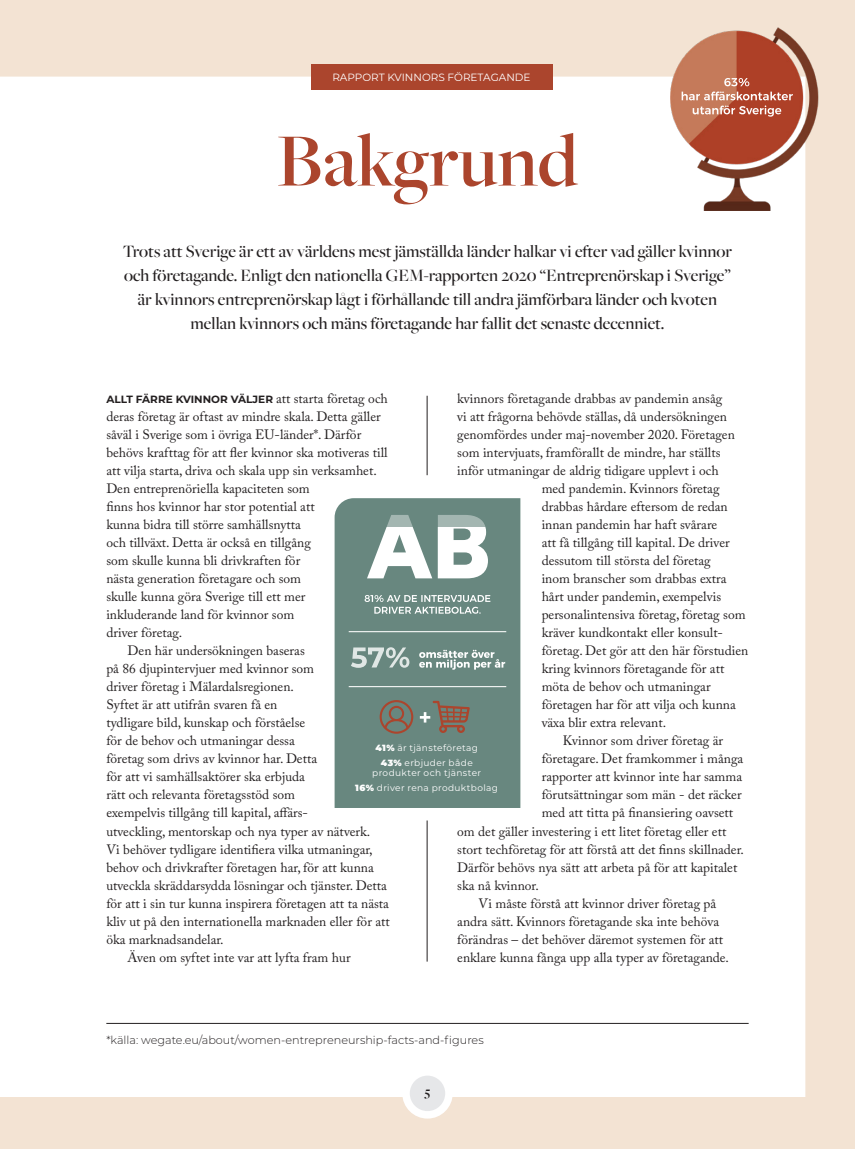
<style>
.page{position:relative;width:855px;height:1149px;background:#fff}
.page>*{position:absolute;margin:0;border:0;box-sizing:border-box;transform-origin:0 0}
.Rubrik_1{font:600 78px "Freight Big Pro";color:#ab452d}
.Ingress{font:500 18px/24px "Freight Big Pro";color:#231f20;text-align:center}
.Indrag{font:13.5px/18px "Adobe Caslon Pro";color:#231f20}
.Brödtext{font:13.5px/18px "Adobe Caslon Pro";color:#231f20}
.t1{font:700 13.5px "Freight Big Pro";color:#231f20}
.Brödtext-2{font:300 11.25px "Montserrat";color:#231f20}
.Brödtext-3{font:700 10.5px "Montserrat";color:#231f20}
.t2{font:10.5px "Montserrat";color:#fff}
.Citat{font:9px/10.5px "Montserrat";letter-spacing:.04em;color:#fff;text-align:center}
.s1{font-family:"Adobe Caslon Pro";font-weight:400;font-size:13.5px}
.s2{font-weight:900}
</style>
<div class="page">
<div style="left:0;top:0;width:855px;height:1148px;background:#f3e3d3"></div>
<div style="left:0;top:77px;width:805px;height:1019px;background:#fff"></div>
<hr style="left:427px;top:395px;width:1px;height:80px;background:#231f20">
<hr style="left:427px;top:820px;width:1px;height:141px;background:#231f20">
<div style="left:406px;top:1071px;width:43px;height:43px;background:#e6e7e9;border-radius:50%"></div>
<div style="left:402px;top:1067px;width:51px;height:51px;border:8px solid #fff;border-radius:50%"></div>
<div style="left:311px;top:64px;width:241px;height:25px;background:#ab452d"></div>
<hr style="left:106px;top:1022px;width:642px;height:1px;background:#231f20">
<img style="left:670px;top:27px;width:149px;height:183px">
<svg style="left:681px;top:78px;width:112px;height:39px;background:#c4765e"></svg>
<div style="left:334px;top:498px;width:186px;height:309px;background:#68877f"></div>
<svg style="left:367px;top:514px;width:121px;height:64px;background:#b9c7c4"></svg>
<hr style="left:349px;top:631px;width:157px;height:1px;background:#fff">
<hr style="left:349px;top:686px;width:157px;height:1px;background:#fff">
<svg style="left:419px;top:649px;width:86px;height:20px;background:#97aca6"></svg>
<svg style="left:364px;top:594px;width:126px;height:19px;background:#8fa6a0"></svg>
<svg style="left:379px;top:699px;width:34px;height:34px"></svg>
<svg style="left:420px;top:700px;width:50px;height:32px;background:#7e786c"></svg>
<svg style="left:351px;top:647px;width:58px;height:20px"></svg>
<p class="t2" style="left:332px;top:70px;width:200px">RAPPORT KVINNORS FÖRETAGANDE</p>
<p class="Rubrik_1" style="left:276px;top:109px;width:303px">Bakgrund</p>
<p class="Ingress" style="left:123px;top:239px;width:610px">Trots att Sverige är ett av världens mest jämställda länder halkar vi efter vad gäller kvinnor och företagande. Enligt den nationella GEM-rapporten 2020 “Entreprenörskap i Sverige” är kvinnors entreprenörskap lågt i förhållande till andra jämförbara länder och kvoten mellan kvinnors och mäns företagande har fallit det senaste decenniet.</p>
<p class="Brödtext-3" style="left:106px;top:392px;width:283px">ALLT FÄRRE KVINNOR VÄLJER <span class="s1">att starta företag och</span></p>
<p class="Brödtext" style="left:106px;top:407px;width:283px">deras företag är oftast av mindre skala. Detta gäller såväl i Sverige som i övriga EU-länder*. Därför behövs krafttag för att fler kvinnor ska motiveras till att vilja starta, driva och skala upp sin verksamhet.<br>Den entreprenöriella kapaciteten som<br>finns hos kvinnor har stor potential att<br>kunna bidra till större samhällsnytta<br>och tillväxt. Detta är också en tillgång<br>som skulle kunna bli drivkraften för<br>nästa generation företagare och som<br>skulle kunna göra Sverige till ett mer<br>inkluderande land för kvinnor som<br>driver företag.</p>
<p class="Indrag" style="left:106px;top:641px;width:285px;text-indent:21px">Den här undersökningen baseras<br>på 86 djupintervjuer med kvinnor som<br>driver företag i Mälardalsregionen.<br>Syftet är att utifrån svaren få en<br>tydligare bild, kunskap och förståelse<br>för de behov och utmaningar dessa<br>företag som drivs av kvinnor har. Detta<br>för att vi samhällsaktörer ska erbjuda<br>rätt och relevanta företagsstöd som<br>exempelvis tillgång till kapital, affärs-<br>utveckling, mentorskap och nya typer av nätverk.<br>Vi behöver tydligare identifiera vilka utmaningar, behov och drivkrafter företagen har, för att kunna utveckla skräddarsydda lösningar och tjänster. Detta för att i sin tur kunna inspirera företagen att ta nästa kliv ut på den internationella marknaden eller för att öka marknadsandelar.</p>
<p class="Indrag" style="left:128px;top:947px;width:224px">Även om syftet inte var att lyfta fram hur</p>
<p class="Indrag" style="left:457px;top:389px;width:266px">kvinnors företagande drabbas av pandemin ansåg</p>
<p class="Indrag" style="left:457px;top:407px;width:271px">vi att frågorna behövde ställas, då undersökningen</p>
<p class="Indrag" style="left:457px;top:425px;width:279px">genomfördes under maj-november 2020. Företagen</p>
<p class="Indrag" style="left:457px;top:443px;width:265px">som intervjuats, framförallt de mindre, har ställts</p>
<p class="Indrag" style="left:457px;top:461px;width:263px">inför utmaningar de aldrig tidigare upplevt i och</p>
<p class="Indrag" style="left:541px;top:479px;width:179px">med pandemin. Kvinnors företag</p>
<p class="Indrag" style="left:541px;top:497px;width:188px">drabbas hårdare eftersom de redan</p>
<p class="Indrag" style="left:541px;top:515px;width:177px">innan pandemin har haft svårare</p>
<p class="Indrag" style="left:541px;top:533px;width:189px">att få tillgång till kapital. De driver</p>
<p class="Indrag" style="left:541px;top:551px;width:171px">dessutom till största del företag</p>
<p class="Indrag" style="left:541px;top:569px;width:186px">inom branscher som drabbas extra</p>
<p class="Indrag" style="left:541px;top:587px;width:181px">hårt under pandemin, exempelvis</p>
<p class="Indrag" style="left:541px;top:605px;width:205px">personalintensiva företag, företag som</p>
<p class="Indrag" style="left:541px;top:623px;width:181px">kräver kundkontakt eller konsult-</p>
<p class="Indrag" style="left:541px;top:641px;width:208px">företag. Det gör att den här förstudien</p>
<p class="Indrag" style="left:541px;top:659px;width:184px">kring kvinnors företagande för att</p>
<p class="Indrag" style="left:541px;top:677px;width:170px">möta de behov och utmaningar</p>
<p class="Indrag" style="left:541px;top:695px;width:196px">företagen har för att vilja och kunna</p>
<p class="Indrag" style="left:541px;top:713px;width:126px">växa blir extra relevant.</p>
<p class="Indrag" style="left:563px;top:731px;width:162px">Kvinnor som driver företag är</p>
<p class="Indrag" style="left:541px;top:749px;width:203px">företagare. Det framkommer i många</p>
<p class="Indrag" style="left:541px;top:767px;width:202px">rapporter att kvinnor inte har samma</p>
<p class="Indrag" style="left:541px;top:785px;width:201px">förutsättningar som män - det räcker</p>
<p class="Indrag" style="left:541px;top:803px;width:193px">med att titta på finansiering oavsett</p>
<p class="Indrag" style="left:457px;top:821px;width:270px">om det gäller investering i ett litet företag eller ett</p>
<p class="Indrag" style="left:457px;top:839px;width:288px">stort techföretag för att förstå att det finns skillnader.</p>
<p class="Indrag" style="left:457px;top:857px;width:281px">Därför behövs nya sätt att arbeta på för att kapitalet</p>
<p class="Indrag" style="left:457px;top:875px;width:83px">ska nå kvinnor.</p>
<p class="Indrag" style="left:457px;top:893px;width:273px;text-indent:21px">Vi måste förstå att kvinnor driver företag på andra sätt. Kvinnors företagande ska inte behöva förändras – det behöver däremot systemen för att enklare kunna fånga upp alla typer av företagande.</p>
<p class="Citat" style="left:375px;top:742px;width:104px"><span class="s2">41%</span> är tjänsteföretag</p>
<p class="Citat" style="left:372px;top:756px;width:110px"><span class="s2">43%</span> erbjuder både produkter och tjänster</p>
<p class="Citat" style="left:355px;top:782px;width:144px"><span class="s2">16%</span> driver rena produktbolag</p>
<p class="Brödtext-2" style="left:106px;top:1032px;width:379px">*källa: wegate.eu/about/women-entrepreneurship-facts-and-figures</p>
<p class="t1" style="left:425px;top:1082px;width:7px">5</p>
</div>
